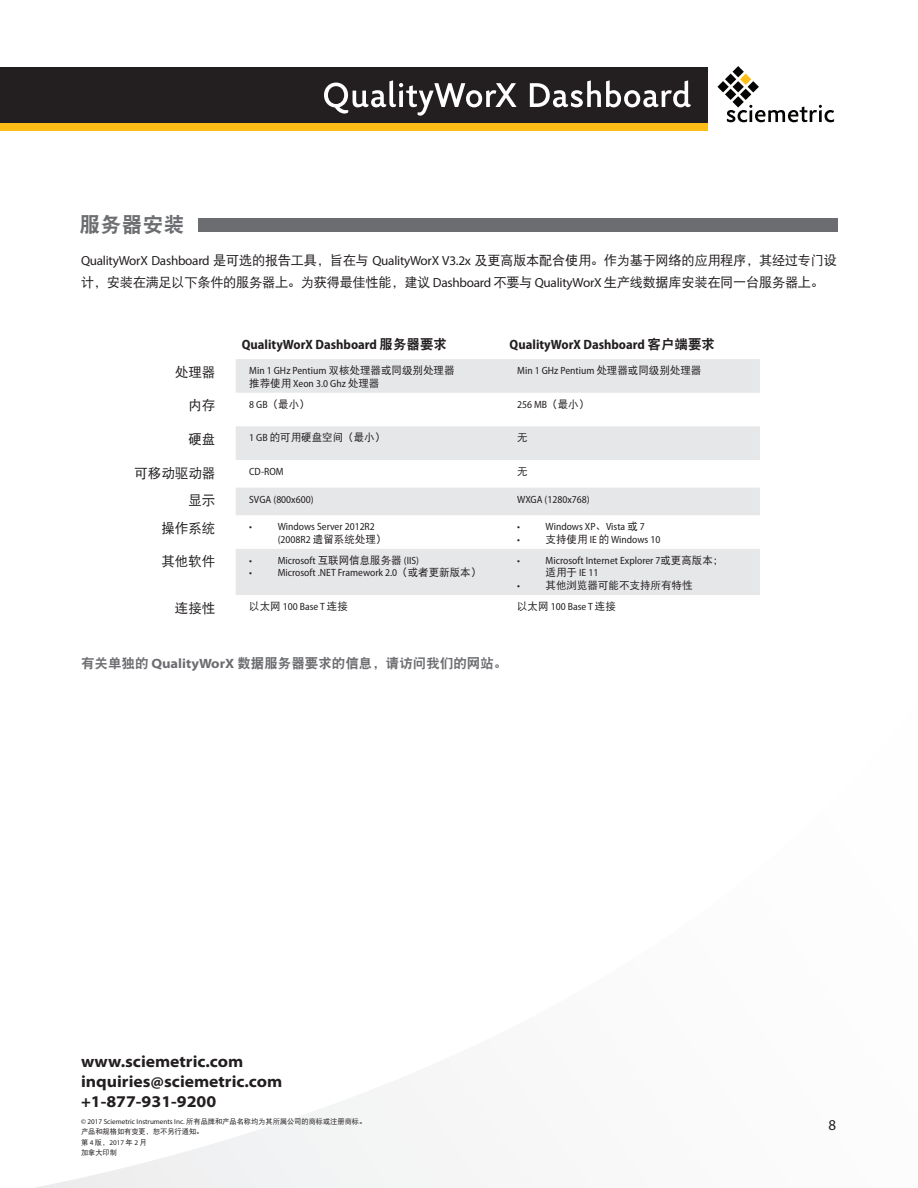
<style>
.page{position:relative;width:918px;height:1188px;background:#fff}
.page>*{position:absolute;margin:0;border:0;box-sizing:border-box;transform-origin:0 0}
.t1{font:21px "DF Hei W9";color:#6c6d70}
.t2{font:700 semi-expanded 16.5px "Myriad Pro";color:#231f20}
.t3{font:15px "Myriad Pro";color:#231f20}
.t4{font:700 semi-condensed 13.5px "Myriad Pro";color:#231f20}
.t5{font:13.5px "DF Hei W9";color:#6c6d70}
.t6{font:13.5px "DF Hei W5";color:#231f20}
.t7{font:13.2px/22.5px "DF Hei W5";letter-spacing:-.02em;color:#231f20}
.t8{font:semi-condensed 10.5px/12.6px "Myriad Pro";color:#231f20}
.t9{font:10.5px "DF Hei W5";color:#231f20}
.t10{font:7.2px "Myriad Pro";color:#231f20}
.t11{font:7.2px "DF Hei W5";color:#231f20}
.s1{font-family:"Myriad Pro"}
.s2{font-family:"DF Hei W9";font-weight:400;font-stretch:normal}
.s3{font-family:"DF Hei W5";font-stretch:normal}
.s4{font-family:"Myriad Pro";font-stretch:semi-condensed}
.s5{font-family:"Myriad Pro";font-weight:700;font-stretch:semi-expanded}
.s6{font-family:"DF Hei W5"}
</style>
<div class="page">
<div style="left:0;top:105px;width:707px;height:26px;background:#fcbe16"></div>
<div style="left:0;top:67px;width:707px;height:55px;background:#231f20"></div>
<svg style="left:717px;top:66px;width:117px;height:56px"></svg>
<svg style="left:36px;top:1091px;width:401px;height:97px"></svg>
<svg style="left:324px;top:80px;width:367px;height:36px"></svg>
<div style="left:198px;top:218px;width:639px;height:14px;background:#6c6d70"></div>
<svg style="left:236px;top:359px;width:524px;height:236px;fill:#e6e7e9"></svg>
<p class="t1" style="left:80px;top:214px;width:106px">服务器安装</p>
<p class="t7" style="left:81px;top:249px;width:758px"><span class="s1">QualityWorX Dashboard</span> 是可选的报告工具，旨在与 <span class="s1">QualityWorX V3.2x</span> 及更高版本配合使用。作为基于网络的应用程序，其经过专门设计，安装在满足以下条件的服务器上。为获得最佳性能，建议 <span class="s1">Dashboard</span> 不要与 <span class="s1">QualityWorX</span> 生产线数据库安装在同一台服务器上。</p>
<p class="t4" style="left:242px;top:336px;width:207px">QualityWorX Dashboard <span class="s2">服务器要求</span></p>
<p class="t4" style="left:510px;top:336px;width:207px">QualityWorX Dashboard <span class="s2">客户端要求</span></p>
<p class="t6" style="left:175px;top:365px;width:42px">处理器</p>
<p class="t8" style="left:249px;top:364px;width:207px">Min 1 GHz Pentium <span class="s3">双核处理器或同级别处理器</span></p>
<p class="t8" style="left:249px;top:377px;width:132px"><span class="s3">推荐使用</span> Xeon 3.0 Ghz <span class="s3">处理器</span></p>
<p class="t8" style="left:517px;top:364px;width:186px">Min 1 GHz Pentium <span class="s3">处理器或同级别处理器</span></p>
<p class="t6" style="left:188px;top:399px;width:28px">内存</p>
<p class="t9" style="left:249px;top:399px;width:62px"><span class="s4">8 GB</span>（最小）</p>
<p class="t8" style="left:517px;top:398px;width:74px">256 MB<span class="s3">（最小）</span></p>
<p class="t6" style="left:188px;top:432px;width:28px">硬盘</p>
<p class="t9" style="left:249px;top:432px;width:138px"><span class="s4">1 GB</span> 的可用硬盘空间（最小）</p>
<p class="t9" style="left:517px;top:432px;width:12px">无</p>
<p class="t6" style="left:134px;top:466px;width:82px">可移动驱动器</p>
<p class="t8" style="left:249px;top:465px;width:36px">CD-ROM</p>
<p class="t9" style="left:517px;top:466px;width:12px">无</p>
<p class="t6" style="left:188px;top:494px;width:28px">显示</p>
<p class="t8" style="left:249px;top:493px;width:66px">SVGA (800x600)</p>
<p class="t8" style="left:517px;top:493px;width:74px">WXGA (1280x768)</p>
<p class="t6" style="left:161px;top:521px;width:55px">操作系统</p>
<p class="t8" style="left:249px;top:520px;width:4px">•</p>
<p class="t8" style="left:278px;top:520px;width:110px">Windows Server 2012R2 (2008R2 <span class="s3">遗留系统处理）</span></p>
<p class="t8" style="left:517px;top:520px;width:4px">•</p>
<p class="t8" style="left:546px;top:520px;width:101px">Windows XP<span class="s3">、</span>Vista <span class="s3">或</span> 7</p>
<p class="t8" style="left:517px;top:533px;width:4px">•</p>
<p class="t8" style="left:546px;top:533px;width:116px"><span class="s3">支持使用</span> IE <span class="s3">的</span> Windows 10</p>
<p class="t6" style="left:161px;top:555px;width:55px">其他软件</p>
<p class="t8" style="left:249px;top:554px;width:4px">•</p>
<p class="t8" style="left:278px;top:554px;width:143px">Microsoft <span class="s3">互联网信息服务器</span> (IIS)</p>
<p class="t8" style="left:249px;top:567px;width:4px">•</p>
<p class="t8" style="left:278px;top:567px;width:205px">Microsoft .NET Framework 2.0<span class="s3">（或者更新版本）</span></p>
<p class="t8" style="left:517px;top:554px;width:4px">•</p>
<p class="t8" style="left:546px;top:554px;width:179px">Microsoft Internet Explorer 7<span class="s3">或更高版本；适用于</span> IE 11</p>
<p class="t8" style="left:517px;top:579px;width:4px">•</p>
<p class="t9" style="left:546px;top:580px;width:148px">其他浏览器可能不支持所有特性</p>
<p class="t6" style="left:175px;top:601px;width:42px">连接性</p>
<p class="t8" style="left:249px;top:600px;width:100px"><span class="s3">以太网</span> 100 Base T <span class="s3">连接</span></p>
<p class="t8" style="left:517px;top:600px;width:100px"><span class="s3">以太网</span> 100 Base T <span class="s3">连接</span></p>
<p class="t5" style="left:81px;top:657px;width:428px">有关单独的 <span class="s5">QualityWorX</span> 数据服务器要求的信息，请访问我们的网站。</p>
<p class="t2" style="left:81px;top:1051px;width:164px">www.sciemetric.com</p>
<p class="t2" style="left:81px;top:1071px;width:203px">inquiries@sciemetric.com</p>
<p class="t2" style="left:81px;top:1091px;width:137px">+1-877-931-9200</p>
<p class="t10" style="left:81px;top:1117px;width:287px">© 2017 Sciemetric Instruments Inc. <span class="s6">所有品牌和产品名称均为其所属公司的商标或注册商标。</span></p>
<p class="t11" style="left:81px;top:1128px;width:124px">产品和规格如有变更，恕不另行通知。</p>
<p class="t10" style="left:81px;top:1138px;width:67px"><span class="s6">第</span> 4 <span class="s6">版，</span>2017 <span class="s6">年</span> 2 <span class="s6">月</span></p>
<p class="t11" style="left:81px;top:1149px;width:37px">加拿大印制</p>
<h3 class="t3" style="left:828px;top:1116px;width:9px">8</h3>
</div>
